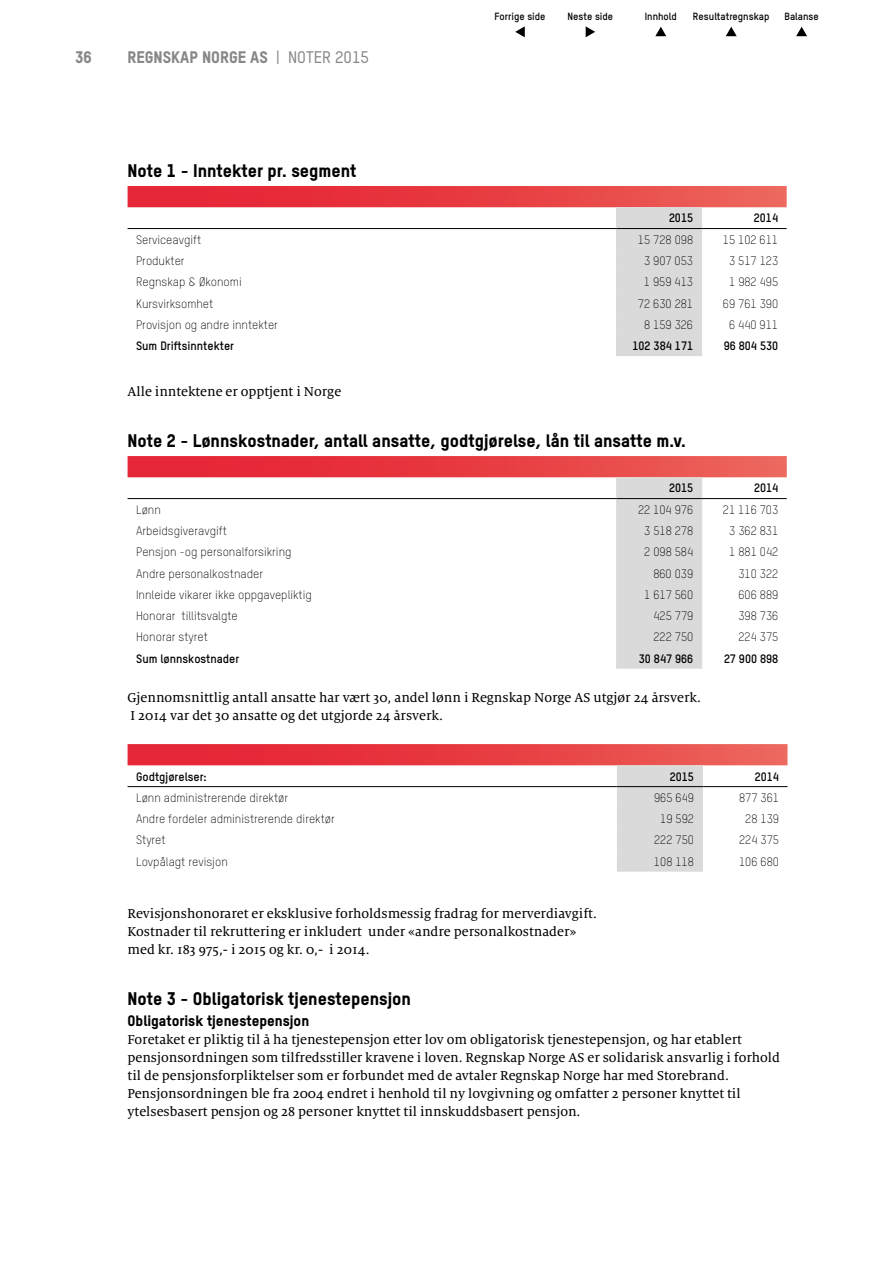
<style>
.page{position:relative;width:893px;height:1263px;background:#fff}
.page>*{position:absolute;margin:0;border:0;box-sizing:border-box;transform-origin:0 0}
.t1{font:800 18px "TSTAR";color:#000}
.t2{font:800 16.5px "TSTAR";color:#878787}
.t3{font:800 15px "TSTAR";color:#000}
.t4{font:14.25px/18px "Milo Serif OT Text";color:#000}
.t5{font:300 12px "TSTAR";color:#000}
.t6{font:700 12px "TSTAR";color:#000}
.t7{font:700 10.2px "TSTAR";color:#000}
.s1{font-weight:500}
</style>
<div class="page">
<svg style="left:128px;top:186px;width:659px;height:170px"></svg>
<hr style="left:128px;top:228px;width:489px;height:1px;background:#000">
<hr style="left:617px;top:228px;width:85px;height:1px;background:#000">
<hr style="left:702px;top:228px;width:85px;height:1px;background:#000">
<svg style="left:128px;top:456px;width:659px;height:213px"></svg>
<hr style="left:128px;top:498px;width:489px;height:1px;background:#000">
<hr style="left:617px;top:498px;width:85px;height:1px;background:#000">
<hr style="left:702px;top:498px;width:85px;height:1px;background:#000">
<svg style="left:128px;top:744px;width:659px;height:128px"></svg>
<hr style="left:128px;top:786px;width:489px;height:1px;background:#000">
<hr style="left:617px;top:786px;width:85px;height:1px;background:#000">
<hr style="left:702px;top:786px;width:85px;height:1px;background:#000">
<svg style="left:655px;top:27px;width:11px;height:9px"></svg>
<svg style="left:515px;top:26px;width:10px;height:11px"></svg>
<svg style="left:586px;top:26px;width:9px;height:11px"></svg>
<svg style="left:726px;top:27px;width:11px;height:9px"></svg>
<svg style="left:796px;top:27px;width:11px;height:9px"></svg>
<p class="t2" style="left:75px;top:47px;width:18px">36</p>
<p class="t2" style="left:128px;top:47px;width:243px">REGNSKAP NORGE AS <span class="s1">| NOTER 2015</span></p>
<p class="t1" style="left:128px;top:159px;width:230px">Note 1 - Inntekter pr. segment</p>
<p class="t7" style="left:494px;top:10px;width:53px">Forrige side</p>
<p class="t7" style="left:568px;top:10px;width:47px">Neste side</p>
<p class="t7" style="left:645px;top:10px;width:34px">Innhold</p>
<p class="t7" style="left:693px;top:10px;width:78px">Resultatregnskap</p>
<p class="t7" style="left:784px;top:10px;width:36px">Balanse</p>
<p class="t6" style="left:669px;top:211px;width:26px">2015</p>
<p class="t6" style="left:754px;top:211px;width:26px">2014</p>
<p class="t5" style="left:136px;top:233px;width:67px">Serviceavgift</p>
<p class="t5" style="left:638px;top:233px;width:57px">15 728 098</p>
<p class="t5" style="left:723px;top:233px;width:57px">15 102 611</p>
<p class="t5" style="left:136px;top:254px;width:50px">Produkter</p>
<p class="t5" style="left:644px;top:254px;width:51px">3 907 053</p>
<p class="t5" style="left:729px;top:254px;width:51px">3 517 123</p>
<p class="t5" style="left:136px;top:275px;width:107px">Regnskap &amp; Økonomi</p>
<p class="t5" style="left:644px;top:275px;width:51px">1 959 413</p>
<p class="t5" style="left:729px;top:275px;width:51px">1 982 495</p>
<p class="t5" style="left:136px;top:296px;width:79px">Kursvirksomhet</p>
<p class="t5" style="left:638px;top:296px;width:57px">72 630 281</p>
<p class="t5" style="left:723px;top:296px;width:57px">69 761 390</p>
<p class="t5" style="left:136px;top:317px;width:143px">Provisjon og andre inntekter</p>
<p class="t5" style="left:644px;top:317px;width:51px">8 159 326</p>
<p class="t5" style="left:729px;top:317px;width:51px">6 440 911</p>
<p class="t6" style="left:136px;top:339px;width:100px">Sum Driftsinntekter</p>
<p class="t6" style="left:632px;top:339px;width:62px">102 384 171</p>
<p class="t6" style="left:724px;top:339px;width:56px">96 804 530</p>
<p class="t4" style="left:128px;top:383px;width:215px">Alle inntektene er opptjent i Norge</p>
<p class="t1" style="left:128px;top:429px;width:560px">Note 2 - Lønnskostnader, antall ansatte, godtgjørelse, lån til ansatte m.v.</p>
<p class="t6" style="left:669px;top:481px;width:26px">2015</p>
<p class="t6" style="left:754px;top:481px;width:26px">2014</p>
<p class="t5" style="left:136px;top:503px;width:26px">Lønn</p>
<p class="t5" style="left:638px;top:503px;width:57px">22 104 976</p>
<p class="t5" style="left:723px;top:503px;width:57px">21 116 703</p>
<p class="t5" style="left:136px;top:524px;width:92px">Arbeidsgiveravgift</p>
<p class="t5" style="left:644px;top:524px;width:51px">3 518 278</p>
<p class="t5" style="left:729px;top:524px;width:51px">3 362 831</p>
<p class="t5" style="left:136px;top:545px;width:157px">Pensjon -og personalforsikring</p>
<p class="t5" style="left:644px;top:545px;width:50px">2 098 584</p>
<p class="t5" style="left:729px;top:545px;width:51px">1 881 042</p>
<p class="t5" style="left:136px;top:566px;width:128px">Andre personalkostnader</p>
<p class="t5" style="left:653px;top:566px;width:41px">860 039</p>
<p class="t5" style="left:738px;top:566px;width:41px">310 322</p>
<p class="t5" style="left:136px;top:587px;width:177px">Innleide vikarer ikke oppgavepliktig</p>
<p class="t5" style="left:644px;top:587px;width:51px">1 617 560</p>
<p class="t5" style="left:738px;top:587px;width:41px">606 889</p>
<p class="t5" style="left:136px;top:609px;width:103px">Honorar tillitsvalgte</p>
<p class="t5" style="left:653px;top:609px;width:41px">425 779</p>
<p class="t5" style="left:738px;top:609px;width:41px">398 736</p>
<p class="t5" style="left:136px;top:630px;width:73px">Honorar styret</p>
<p class="t5" style="left:653px;top:630px;width:41px">222 750</p>
<p class="t5" style="left:738px;top:630px;width:41px">224 375</p>
<p class="t6" style="left:136px;top:651px;width:105px">Sum lønnskostnader</p>
<p class="t6" style="left:639px;top:651px;width:56px">30 847 966</p>
<p class="t6" style="left:724px;top:651px;width:56px">27 900 898</p>
<p class="t4" style="left:128px;top:689px;width:575px">Gjennomsnittlig antall ansatte har vært 30, andel lønn i Regnskap Norge AS utgjør 24 årsverk.<br>I 2014 var det 30 ansatte og det utgjorde 24 årsverk.</p>
<p class="t6" style="left:136px;top:769px;width:72px">Godtgjørelser:</p>
<p class="t6" style="left:670px;top:769px;width:26px">2015</p>
<p class="t6" style="left:755px;top:769px;width:26px">2014</p>
<p class="t5" style="left:136px;top:791px;width:153px">Lønn administrerende direktør</p>
<p class="t5" style="left:654px;top:791px;width:41px">965 649</p>
<p class="t5" style="left:739px;top:791px;width:41px">877 361</p>
<p class="t5" style="left:136px;top:812px;width:200px">Andre fordeler administrerende direktør</p>
<p class="t5" style="left:660px;top:812px;width:35px">19 592</p>
<p class="t5" style="left:745px;top:812px;width:35px">28 139</p>
<p class="t5" style="left:136px;top:833px;width:31px">Styret</p>
<p class="t5" style="left:654px;top:833px;width:41px">222 750</p>
<p class="t5" style="left:739px;top:833px;width:41px">224 375</p>
<p class="t5" style="left:136px;top:854px;width:93px">Lovpålagt revisjon</p>
<p class="t5" style="left:654px;top:854px;width:42px">108 118</p>
<p class="t5" style="left:739px;top:854px;width:41px">106 680</p>
<p class="t4" style="left:128px;top:905px;width:471px">Revisjonshonoraret er eksklusive forholdsmessig fradrag for merverdiavgift.<br>Kostnader til rekruttering er inkludert under «andre personalkostnader» med kr. 183 975,- i 2015 og kr. 0,- i 2014.</p>
<p class="t1" style="left:128px;top:987px;width:285px">Note 3 - Obligatorisk tjenestepensjon</p>
<p class="t3" style="left:128px;top:1011px;width:183px">Obligatorisk tjenestepensjon</p>
<p class="t4" style="left:128px;top:1031px;width:654px">Foretaket er pliktig til å ha tjenestepensjon etter lov om obligatorisk tjenestepensjon, og har etablert pensjonsordningen som tilfredsstiller kravene i loven. Regnskap Norge AS er solidarisk ansvarlig i forhold til de pensjonsforpliktelser som er forbundet med de avtaler Regnskap Norge har med Storebrand.<br>Pensjonsordningen ble fra 2004 endret i henhold til ny lovgivning og omfatter 2 personer knyttet til ytelsesbasert pensjon og 28 personer knyttet til innskuddsbasert pensjon.</p>
</div>
